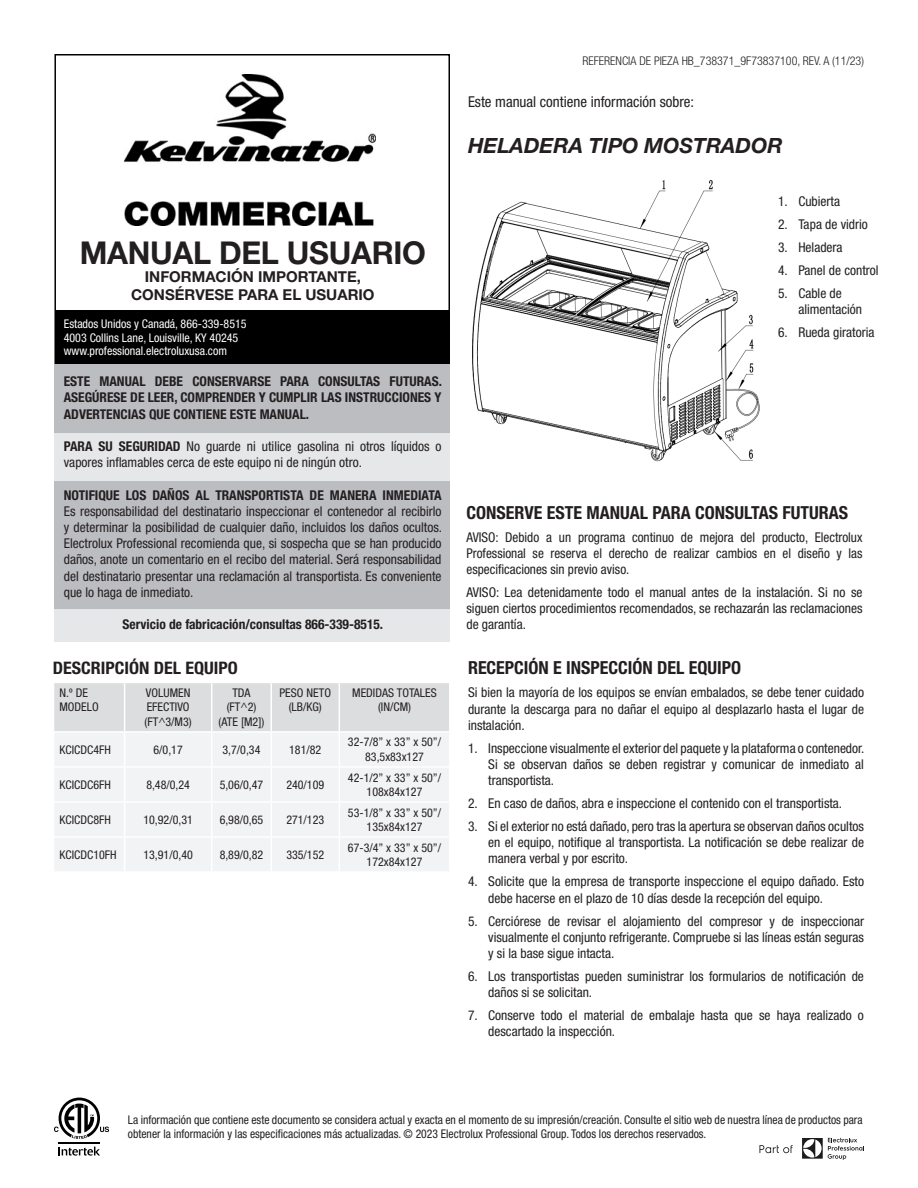
<style>
.page{position:relative;width:918px;height:1188px;background:#fff}
.page>*{position:absolute;margin:0;border:0;box-sizing:border-box;transform-origin:0 0}
.t1{font:700 31.5px "Helvetica Neue LT Std";letter-spacing:-.01em;color:#231f20}
.t2{font:italic 700 21px "Helvetica Neue LT Std";color:#231f20}
.t3{font:700 condensed 18px "Helvetica Neue LT Std";color:#231f20}
.t4{font:700 condensed 17.25px "Helvetica Neue LT Std";color:#231f20;scale:1.04 1}
.t5{font:700 15px/18px "Helvetica Neue LT Std";color:#231f20;text-align:center}
.t6{font:condensed 15px "Helvetica Neue LT Std";color:#231f20}
.t7{font:condensed 13.5px/16.2px "Helvetica Neue LT Std";color:#231f20;text-align:justify}
.t8{font:700 condensed 13.5px/16.2px "Helvetica Neue LT Std";color:#231f20;text-align:justify}
.t9{font:condensed 12px/14.4px "Helvetica Neue LT Std";color:#231f20;text-align:center}
.t10{font:condensed 12px "Helvetica Neue LT Std";color:#fff}
.t11{font:300 condensed 12px "Helvetica Neue LT Std";color:#231f20}
.s1{font-weight:700}
</style>
<div class="page">
<div style="left:54px;top:561px;width:396px;height:81px;background:#e6e7e9"></div>
<div style="left:54px;top:481px;width:396px;height:127px;background:#bcbdc0"></div>
<div style="left:54px;top:432px;width:396px;height:49px;background:#e6e7e9"></div>
<div style="left:55px;top:310px;width:394px;height:54px;background:#000"></div>
<div style="left:54px;top:54px;width:396px;height:310px;border:2px solid #000"></div>
<div style="left:54px;top:364px;width:396px;height:68px;background:#bcbdc0"></div>
<div style="left:54px;top:683px;width:395px;height:48px;background:#dcdddf"></div>
<div style="left:55px;top:733px;width:394px;height:138px;background:#f2f3f4"></div>
<hr style="left:124px;top:683px;width:1px;height:48px;background:#fff">
<hr style="left:211px;top:683px;width:1px;height:48px;background:#fff">
<hr style="left:271px;top:683px;width:1px;height:48px;background:#fff">
<hr style="left:339px;top:683px;width:1px;height:48px;background:#fff">
<hr style="left:124px;top:733px;width:1px;height:33px;background:#fff">
<hr style="left:211px;top:733px;width:1px;height:33px;background:#fff">
<hr style="left:271px;top:733px;width:1px;height:33px;background:#fff">
<hr style="left:339px;top:733px;width:1px;height:33px;background:#fff">
<hr style="left:53px;top:766px;width:72px;height:2px;background:#fff">
<hr style="left:125px;top:766px;width:87px;height:2px;background:#fff">
<hr style="left:124px;top:768px;width:1px;height:33px;background:#fff">
<hr style="left:212px;top:766px;width:59px;height:2px;background:#fff">
<hr style="left:211px;top:768px;width:1px;height:33px;background:#fff">
<hr style="left:271px;top:766px;width:68px;height:2px;background:#fff">
<hr style="left:271px;top:768px;width:1px;height:33px;background:#fff">
<hr style="left:339px;top:766px;width:112px;height:2px;background:#fff">
<hr style="left:339px;top:768px;width:1px;height:33px;background:#fff">
<hr style="left:53px;top:801px;width:72px;height:2px;background:#fff">
<hr style="left:125px;top:801px;width:87px;height:2px;background:#fff">
<hr style="left:124px;top:803px;width:1px;height:33px;background:#fff">
<hr style="left:212px;top:801px;width:59px;height:2px;background:#fff">
<hr style="left:211px;top:803px;width:1px;height:33px;background:#fff">
<hr style="left:271px;top:801px;width:68px;height:2px;background:#fff">
<hr style="left:271px;top:803px;width:1px;height:33px;background:#fff">
<hr style="left:339px;top:801px;width:112px;height:2px;background:#fff">
<hr style="left:339px;top:803px;width:1px;height:33px;background:#fff">
<hr style="left:53px;top:836px;width:72px;height:2px;background:#fff">
<hr style="left:125px;top:836px;width:87px;height:2px;background:#fff">
<hr style="left:124px;top:838px;width:1px;height:33px;background:#fff">
<hr style="left:212px;top:836px;width:59px;height:2px;background:#fff">
<hr style="left:211px;top:838px;width:1px;height:33px;background:#fff">
<hr style="left:271px;top:836px;width:68px;height:2px;background:#fff">
<hr style="left:271px;top:838px;width:1px;height:33px;background:#fff">
<hr style="left:339px;top:836px;width:112px;height:2px;background:#fff">
<hr style="left:339px;top:838px;width:1px;height:33px;background:#fff">
<img style="left:472px;top:179px;width:288px;height:283px">
<img style="left:125px;top:74px;width:251px;height:152px">
<svg style="left:59px;top:1147px;width:41px;height:9px"></svg>
<hr style="left:59px;top:1142px;width:41px;height:1px;background:#000">
<svg style="left:54px;top:1098px;width:55px;height:41px"></svg>
<svg style="left:802px;top:1138px;width:62px;height:22px"></svg>
<svg style="left:759px;top:1145px;width:34px;height:8px"></svg>
<p class="t1" style="left:80px;top:234px;width:348px">MANUAL DEL USUARIO</p>
<p class="t5" style="left:131px;top:268px;width:245px">INFORMACIÓN IMPORTANTE,<br>CONSÉRVESE PARA EL USUARIO</p>
<p class="t10" style="left:64px;top:317px;width:184px">Estados Unidos y Canadá, 866-339-8515</p>
<p class="t10" style="left:64px;top:330px;width:176px">4003 Collins Lane, Louisville, KY 40245</p>
<p class="t10" style="left:64px;top:344px;width:165px">www.professional.electroluxusa.com</p>
<p class="t8" style="left:64px;top:373px;width:380px">ESTE MANUAL DEBE CONSERVARSE PARA CONSULTAS FUTURAS.<br>ASEGÚRESE DE LEER, COMPRENDER Y CUMPLIR LAS INSTRUCCIONES Y ADVERTENCIAS QUE CONTIENE ESTE MANUAL.</p>
<p class="t7" style="left:64px;top:438px;width:379px"><span class="s1">PARA SU SEGURIDAD</span> No guarde ni utilice gasolina ni otros líquidos o vapores inflamables cerca de este equipo ni de ningún otro.</p>
<p class="t7" style="left:64px;top:487px;width:380px"><span class="s1">NOTIFIQUE LOS DAÑOS AL TRANSPORTISTA DE MANERA INMEDIATA </span>Es responsabilidad del destinatario inspeccionar el contenedor al recibirlo y determinar la posibilidad de cualquier daño, incluidos los daños ocultos.<br>Electrolux Professional recomienda que, si sospecha que se han producido daños, anote un comentario en el recibo del material. Será responsabilidad del destinatario presentar una reclamación al transportista. Es conveniente que lo haga de inmediato.</p>
<p class="t8" style="left:123px;top:616px;width:262px">Servicio de fabricación/consultas 866-339-8515.</p>
<p class="t4" style="left:53px;top:657px;width:179px">DESCRIPCIÓN DEL EQUIPO</p>
<p class="t9" style="left:60px;top:685px;width:41px;text-align:left">N.º DE<br>MODELO</p>
<p class="t9" style="left:145px;top:685px;width:49px;text-align:left">VOLUMEN<br>EFECTIVO (FT^3/M3)</p>
<p class="t9" style="left:219px;top:685px;width:47px">TDA (FT^2) (ATE [M2])</p>
<p class="t9" style="left:279px;top:685px;width:53px">PESO NETO (LB/KG)</p>
<p class="t9" style="left:352px;top:685px;width:86px">MEDIDAS TOTALES</p>
<p class="t9" style="left:378px;top:700px;width:34px">(IN/CM)</p>
<p class="t9" style="left:60px;top:742px;width:53px">KCICDC4FH</p>
<p class="t9" style="left:154px;top:742px;width:31px">6/0,17</p>
<p class="t9" style="left:223px;top:742px;width:39px">3,7/0,34</p>
<p class="t9" style="left:289px;top:742px;width:34px">181/82</p>
<p class="t9" style="left:348px;top:735px;width:95px">32-7/8” x 33” x 50”/<br>83,5x83x127</p>
<p class="t9" style="left:60px;top:777px;width:53px">KCICDC6FH</p>
<p class="t9" style="left:146px;top:777px;width:45px">8,48/0,24</p>
<p class="t9" style="left:220px;top:777px;width:45px">5,06/0,47</p>
<p class="t9" style="left:286px;top:777px;width:39px">240/109</p>
<p class="t9" style="left:348px;top:770px;width:95px">42-1/2” x 33” x 50”/<br>108x84x127</p>
<p class="t9" style="left:60px;top:812px;width:53px">KCICDC8FH</p>
<p class="t9" style="left:143px;top:812px;width:51px">10,92/0,31</p>
<p class="t9" style="left:220px;top:812px;width:45px">6,98/0,65</p>
<p class="t9" style="left:286px;top:812px;width:39px">271/123</p>
<p class="t9" style="left:348px;top:805px;width:95px">53-1/8” x 33” x 50”/<br>135x84x127</p>
<p class="t9" style="left:60px;top:847px;width:59px">KCICDC10FH</p>
<p class="t9" style="left:143px;top:847px;width:51px">13,91/0,40</p>
<p class="t9" style="left:220px;top:847px;width:45px">8,89/0,82</p>
<p class="t9" style="left:286px;top:847px;width:39px">335/152</p>
<p class="t9" style="left:348px;top:840px;width:95px">67-3/4” x 33” x 50”/<br>172x84x127</p>
<p class="t11" style="left:582px;top:54px;width:283px">REFERENCIA DE PIEZA HB_738371_9F73837100, REV. A (11/23)</p>
<p class="t6" style="left:468px;top:93px;width:228px">Este manual contiene información sobre:</p>
<p class="t2" style="left:468px;top:132px;width:316px">HELADERA TIPO MOSTRADOR</p>
<p class="t7" style="left:778px;top:193px;width:63px">1. Cubierta</p>
<p class="t7" style="left:778px;top:216px;width:91px">2. Tapa de vidrio</p>
<p class="t7" style="left:778px;top:239px;width:66px">3. Heladera</p>
<p class="t7" style="left:778px;top:262px;width:102px">4. Panel de control</p>
<p class="t7" style="left:798px;top:285px;width:65px;text-indent:-20px">5. Cable de alimentación</p>
<p class="t7" style="left:778px;top:324px;width:98px">6. Rueda giratoria</p>
<p class="t3" style="left:466px;top:501px;width:383px">CONSERVE ESTE MANUAL PARA CONSULTAS FUTURAS</p>
<p class="t7" style="left:466px;top:529px;width:398px">AVISO: Debido a un programa continuo de mejora del producto, Electrolux Professional se reserva el derecho de realizar cambios en el diseño y las especificaciones sin previo aviso.</p>
<p class="t7" style="left:466px;top:584px;width:398px">AVISO: Lea detenidamente todo el manual antes de la instalación. Si no se siguen ciertos procedimientos recomendados, se rechazarán las reclamaciones de garantía.</p>
<p class="t3" style="left:468px;top:657px;width:275px">RECEPCIÓN E INSPECCIÓN DEL EQUIPO</p>
<p class="t7" style="left:468px;top:684px;width:398px">Si bien la mayoría de los equipos se envían embalados, se debe tener cuidado durante la descarga para no dañar el equipo al desplazarlo hasta el lugar de instalación.</p>
<p class="t7" style="left:488px;top:740px;width:378px;text-indent:-20px">1. Inspeccione visualmente el exterior del paquete y la plataforma o contenedor.<br>Si se observan daños se deben registrar y comunicar de inmediato al transportista.</p>
<p class="t7" style="left:468px;top:795px;width:376px">2. En caso de daños, abra e inspeccione el contenido con el transportista.</p>
<p class="t7" style="left:488px;top:818px;width:377px;text-indent:-20px">3. Si el exterior no está dañado, pero tras la apertura se observan daños ocultos en el equipo, notifique al transportista. La notificación se debe realizar de manera verbal y por escrito.</p>
<p class="t7" style="left:488px;top:873px;width:377px;text-indent:-20px">4. Solicite que la empresa de transporte inspeccione el equipo dañado. Esto debe hacerse en el plazo de 10 días desde la recepción del equipo.</p>
<p class="t7" style="left:488px;top:913px;width:377px;text-indent:-20px">5. Cerciórese de revisar el alojamiento del compresor y de inspeccionar visualmente el conjunto refrigerante. Compruebe si las líneas están seguras y si la base sigue intacta.</p>
<p class="t7" style="left:488px;top:968px;width:377px;text-indent:-20px">6. Los transportistas pueden suministrar los formularios de notificación de daños si se solicitan.</p>
<p class="t7" style="left:488px;top:1007px;width:377px;text-indent:-20px">7. Conserve todo el material de embalaje hasta que se haya realizado o descartado la inspección.</p>
<p class="t9" style="left:128px;top:1113px;width:736px;line-height:13.5px;text-align:left">La información que contiene este documento se considera actual y exacta en el momento de su impresión/creación. Consulte el sitio web de nuestra línea de productos para obtener la información y las especificaciones más actualizadas. © 2023 Electrolux Professional Group. Todos los derechos reservados.</p>
</div>
